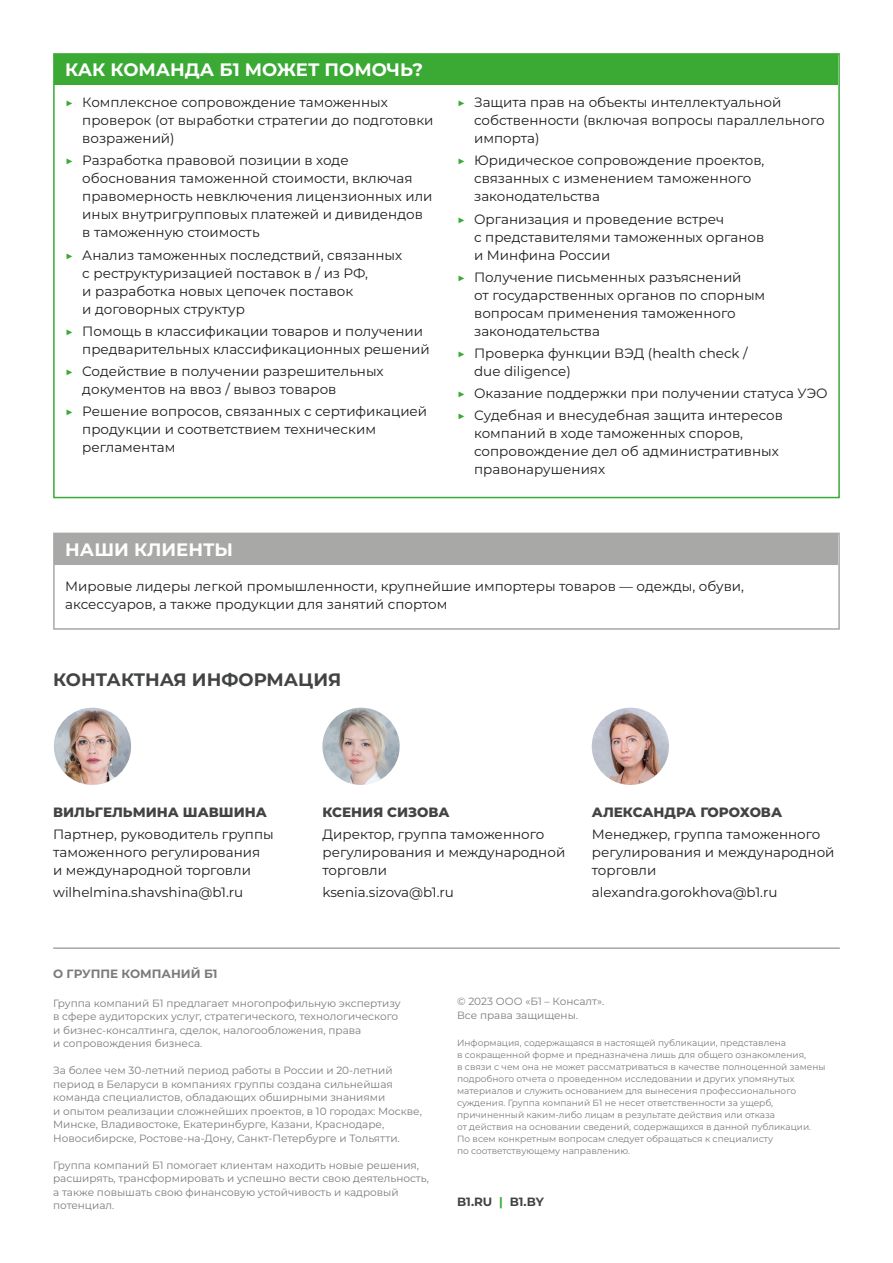
<style>
.page{position:relative;width:893px;height:1263px;background:#fff}
.page>*{position:absolute;margin:0;border:0;box-sizing:border-box;transform-origin:0 0}
.t1{font:700 18px "Montserrat";color:#fff}
.t2{font:700 18px "Montserrat";color:#424343}
.t3{font:13.5px/18px "Montserrat";color:#1d1d1b}
.t4{font:800 13.5px "Montserrat";color:#424343}
.t5{font:700 12px "Montserrat";color:#7c7b7b}
.t6{font:700 12px "Montserrat";color:#424343}
.t7{font:10.5px/13.5px "Montserrat";color:#7c7b7b}
.t8{font:9px/12px "Montserrat";color:#7c7b7b}
.s1{color:#3aaa35}
</style>
<div class="page">
<div style="left:55px;top:534px;width:783px;height:31px;background:#a8a8a7"></div>
<div style="left:53px;top:533px;width:787px;height:97px;border:2px solid #a8a8a7"></div>
<div style="left:55px;top:55px;width:783px;height:30px;background:#3aaa35"></div>
<div style="left:53px;top:53px;width:787px;height:445px;border:2px solid #3aaa35"></div>
<img style="left:54px;top:708px;width:77px;height:77px;border-radius:39px">
<img style="left:322px;top:708px;width:78px;height:77px;border-radius:39px">
<img style="left:592px;top:708px;width:77px;height:77px;border-radius:39px">
<hr style="left:53px;top:948px;width:787px;height:1px;background:#7c7b7b">
<h1 class="t1" style="left:65px;top:57px;width:359px">КАК КОМАНДА Б1 МОЖЕТ ПОМОЧЬ?</h1>
<p class="t3" style="left:82px;top:93px;width:353px;text-indent:-17px"><span class="s1">▶</span> Комплексное сопровождение таможенных проверок (от выработки стратегии до подготовки возражений)</p>
<p class="t3" style="left:82px;top:151px;width:352px;text-indent:-17px"><span class="s1">▶</span> Разработка правовой позиции в ходе обоснования таможенной стоимости, включая правомерность невключения лицензионных или иных внутригрупповых платежей и дивидендов в таможенную стоимость</p>
<p class="t3" style="left:82px;top:245px;width:321px;text-indent:-17px"><span class="s1">▶</span> Анализ таможенных последствий, связанных с реструктуризацией поставок в / из РФ,<br>и разработка новых цепочек поставок<br>и договорных структур</p>
<p class="t3" style="left:82px;top:322px;width:349px;text-indent:-17px"><span class="s1">▶</span> Помощь в классификации товаров и получении предварительных классификационных решений</p>
<p class="t3" style="left:82px;top:362px;width:303px;text-indent:-17px"><span class="s1">▶</span> Содействие в получении разрешительных документов на ввоз / вывоз товаров</p>
<p class="t3" style="left:82px;top:402px;width:346px;text-indent:-17px"><span class="s1">▶</span> Решение вопросов, связанных с сертификацией продукции и соответствием техническим регламентам</p>
<p class="t3" style="left:474px;top:93px;width:352px;text-indent:-17px"><span class="s1">▶</span> Защита прав на объекты интеллектуальной собственности (включая вопросы параллельного импорта)</p>
<p class="t3" style="left:474px;top:151px;width:292px;text-indent:-17px"><span class="s1">▶</span> Юридическое сопровождение проектов, связанных с изменением таможенного законодательства</p>
<p class="t3" style="left:474px;top:209px;width:292px;text-indent:-17px"><span class="s1">▶</span> Организация и проведение встреч<br>с представителями таможенных органов и Минфина России</p>
<p class="t3" style="left:474px;top:267px;width:293px;text-indent:-17px"><span class="s1">▶</span> Получение письменных разъяснений<br>от государственных органов по спорным вопросам применения таможенного законодательства</p>
<p class="t3" style="left:474px;top:344px;width:275px;text-indent:-17px"><span class="s1">▶</span> Проверка функции ВЭД (health check / due diligence)</p>
<p class="t3" style="left:457px;top:382px;width:372px;line-height:22.2px"><span class="s1">▶</span> Оказание поддержки при получении статуса УЭО <span class="s1">▶</span> Судебная и внесудебная защита интересов</p>
<p class="t3" style="left:474px;top:424px;width:306px">компаний в ходе таможенных споров, сопровождение дел об административных правонарушениях</p>
<h1 class="t1" style="left:65px;top:536px;width:169px">НАШИ КЛИЕНТЫ</h1>
<p class="t3" style="left:65px;top:576px;width:680px">Мировые лидеры легкой промышленности, крупнейшие импортеры товаров — одежды, обуви, аксессуаров, а также продукции для занятий спортом</p>
<h1 class="t2" style="left:53px;top:666px;width:290px">КОНТАКТНАЯ ИНФОРМАЦИЯ</h1>
<p class="t4" style="left:53px;top:802px;width:215px">ВИЛЬГЕЛЬМИНА ШАВШИНА</p>
<p class="t3" style="left:53px;top:825px;width:222px">Партнер, руководитель группы таможенного регулирования<br>и международной торговли</p>
<p class="t3" style="left:53px;top:883px;width:192px">wilhelmina.shavshina@b1.ru</p>
<p class="t4" style="left:322px;top:802px;width:129px">КСЕНИЯ СИЗОВА</p>
<p class="t3" style="left:322px;top:825px;width:244px">Директор, группа таможенного регулирования и международной торговли</p>
<p class="t3" style="left:322px;top:883px;width:133px">ksenia.sizova@b1.ru</p>
<p class="t4" style="left:592px;top:802px;width:192px">АЛЕКСАНДРА ГОРОХОВА</p>
<p class="t3" style="left:592px;top:825px;width:244px">Менеджер, группа таможенного регулирования и международной торговли</p>
<p class="t3" style="left:592px;top:883px;width:187px">alexandra.gorokhova@b1.ru</p>
<p class="t5" style="left:53px;top:965px;width:166px">О ГРУППЕ КОМПАНИЙ Б1</p>
<p class="t7" style="left:53px;top:996px;width:349px">Группа компаний Б1 предлагает многопрофильную экспертизу в сфере аудиторских услуг, стратегического, технологического и бизнес-консалтинга, сделок, налогообложения, права<br>и сопровождения бизнеса.</p>
<p class="t7" style="left:53px;top:1063px;width:370px">За более чем 30-летний период работы в России и 20-летний период в Беларуси в компаниях группы создана сильнейшая команда специалистов, обладающих обширными знаниями<br>и опытом реализации сложнейших проектов, в 10 городах: Москве, Минске, Владивостоке, Екатеринбурге, Казани, Краснодаре, Новосибирске, Ростове-на-Дону, Санкт-Петербурге и Тольятти.</p>
<p class="t7" style="left:53px;top:1158px;width:377px">Группа компаний Б1 помогает клиентам находить новые решения, расширять, трансформировать и успешно вести свою деятельность, а также повышать свою финансовую устойчивость и кадровый потенциал.</p>
<p class="t7" style="left:457px;top:994px;width:149px">© 2023 ООО «Б1 – Консалт».<br>Все права защищены.</p>
<p class="t8" style="left:457px;top:1036px;width:370px">Информация, содержащаяся в настоящей публикации, представлена<br>в сокращенной форме и предназначена лишь для общего ознакомления,<br>в связи с чем она не может рассматриваться в качестве полноценной замены подробного отчета о проведенном исследовании и других упомянутых материалов и служить основанием для вынесения профессионального суждения. Группа компаний Б1 не несет ответственности за ущерб, причиненный каким-либо лицам в результате действия или отказа<br>от действия на основании сведений, содержащихся в данной публикации.<br>По всем конкретным вопросам следует обращаться к специалисту<br>по соответствующему направлению.</p>
<p class="t6" style="left:457px;top:1193px;width:88px">B1.RU <span class="s1">|</span> B1.BY</p>
</div>
